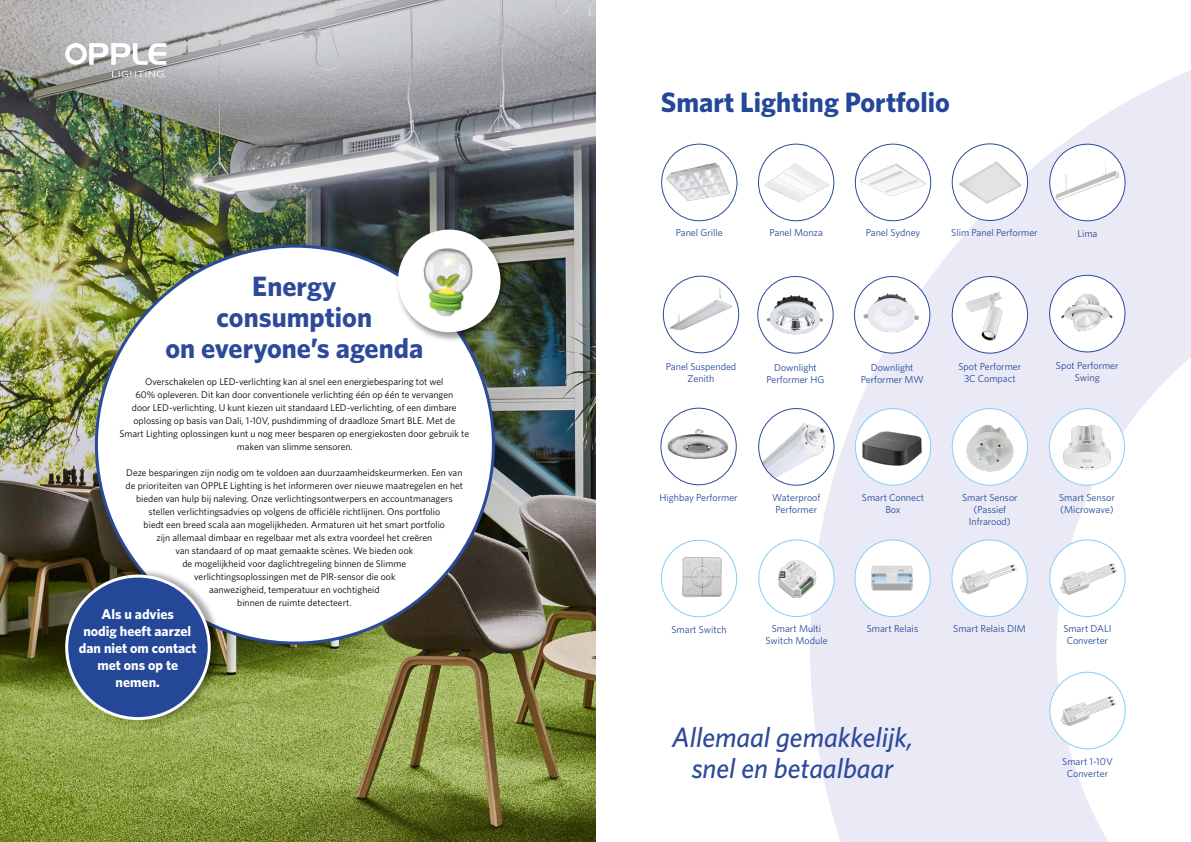
<style>
.page{position:relative;width:1191px;height:842px;background:#fff}
.page>*{position:absolute;margin:0;border:0;box-sizing:border-box;transform-origin:0 0}
.t1{font:700 28.1px "Whitney";color:#244798}
.t2{font:italic 500 28px/31px "Whitney";color:#2d4a9a;text-align:center}
.t3{font:700 28px/31px "Whitney";color:#2d4a9a;text-align:center}
.t4{font:700 14px/16.8px "Whitney";color:#fff;text-align:center}
.t5{font:10px/12px "Whitney";color:#244798;text-align:center}
.t6{font:9.7px/13px "Whitney";color:#000;text-align:center}
</style>
<div class="page">
<svg style="left:757px;top:70px;width:434px;height:772px;fill:#eaeaf7"></svg>
<img style="left:0;top:229px;width:595px;height:613px">
<img style="left:0;top:0;width:595px;height:229px">
<img style="left:1049px;top:278px;width:76px;height:71px">
<div style="left:1049px;top:275px;width:76px;height:77px;border:1px solid #2c4a9a;border-radius:50%"></div>
<div style="left:952px;top:276px;width:75px;height:77px;background:#fff;border-radius:50%"></div>
<img style="left:952px;top:287px;width:75px;height:65px">
<div style="left:951px;top:276px;width:77px;height:78px;border:1px solid #2c4a9a;border-radius:50%"></div>
<div style="left:855px;top:144px;width:75px;height:77px;background:#fff;border-radius:50%"></div>
<img style="left:855px;top:152px;width:75px;height:61px">
<div style="left:855px;top:144px;width:76px;height:77px;border:1px solid #2c4a9a;border-radius:50%"></div>
<img style="left:663px;top:284px;width:75px;height:61px">
<div style="left:663px;top:276px;width:76px;height:77px;border:1px solid #2c4a9a;border-radius:50%"></div>
<img style="left:661px;top:416px;width:75px;height:61px">
<div style="left:660px;top:408px;width:76px;height:77px;border:1px solid #2c4a9a;border-radius:50%"></div>
<div style="left:758px;top:409px;width:76px;height:76px;background:#fff;border-radius:50%"></div>
<img style="left:758px;top:416px;width:76px;height:61px">
<div style="left:758px;top:408px;width:76px;height:78px;border:1px solid #2c4a9a;border-radius:50%"></div>
<div style="left:855px;top:409px;width:75px;height:76px;background:#fff;border-radius:50%"></div>
<img style="left:860px;top:431px;width:62px;height:37px">
<div style="left:855px;top:408px;width:76px;height:78px;border:1px solid #83d0f5;border-radius:50%"></div>
<svg style="left:758px;top:144px;width:76px;height:77px"></svg>
<img style="left:758px;top:150px;width:76px;height:64px">
<div style="left:758px;top:144px;width:76px;height:77px;border:1px solid #2c4a9a;border-radius:50%"></div>
<div style="left:1049px;top:144px;width:76px;height:77px;background:#fff;border-radius:50%"></div>
<img style="left:1053px;top:155px;width:69px;height:55px">
<div style="left:1049px;top:144px;width:76px;height:77px;border:1px solid #2c4a9a;border-radius:50%"></div>
<svg style="left:854px;top:276px;width:76px;height:77px"></svg>
<img style="left:854px;top:282px;width:76px;height:65px">
<div style="left:854px;top:276px;width:76px;height:78px;border:1px solid #2c4a9a;border-radius:50%"></div>
<svg style="left:661px;top:144px;width:76px;height:77px"></svg>
<img style="left:661px;top:152px;width:75px;height:61px">
<div style="left:661px;top:144px;width:76px;height:77px;border:1px solid #2c4a9a;border-radius:50%"></div>
<div style="left:952px;top:144px;width:75px;height:76px;background:#fff;border-radius:50%"></div>
<img style="left:952px;top:152px;width:75px;height:60px">
<div style="left:951px;top:143px;width:77px;height:78px;border:1px solid #2c4a9a;border-radius:50%"></div>
<div style="left:758px;top:276px;width:75px;height:77px;background:#fff;border-radius:50%"></div>
<img style="left:759px;top:289px;width:74px;height:51px">
<div style="left:757px;top:276px;width:76px;height:78px;border:1px solid #2c4a9a;border-radius:50%"></div>
<div style="left:855px;top:540px;width:75px;height:76px;background:#fff;border-radius:50%"></div>
<img style="left:855px;top:553px;width:75px;height:52px">
<div style="left:854px;top:539px;width:76px;height:78px;border:1px solid #83d0f5;border-radius:50%"></div>
<div style="left:952px;top:409px;width:75px;height:76px;background:#fff;border-radius:50%"></div>
<img style="left:952px;top:418px;width:75px;height:67px">
<div style="left:951px;top:408px;width:77px;height:78px;border:1px solid #83d0f5;border-radius:50%"></div>
<div style="left:952px;top:540px;width:75px;height:76px;background:#fff;border-radius:50%"></div>
<img style="left:952px;top:544px;width:75px;height:62px">
<div style="left:951px;top:539px;width:76px;height:78px;border:1px solid #83d0f5;border-radius:50%"></div>
<div style="left:1049px;top:409px;width:75px;height:76px;background:#fff;border-radius:50%"></div>
<img style="left:1049px;top:424px;width:75px;height:46px">
<div style="left:1048px;top:408px;width:77px;height:78px;border:1px solid #83d0f5;border-radius:50%"></div>
<div style="left:1049px;top:540px;width:76px;height:76px;background:#fff;border-radius:50%"></div>
<img style="left:1050px;top:544px;width:75px;height:62px">
<div style="left:1049px;top:539px;width:76px;height:78px;border:1px solid #83d0f5;border-radius:50%"></div>
<img style="left:661px;top:546px;width:75px;height:61px">
<div style="left:661px;top:540px;width:76px;height:77px;border:1px solid #83d0f5;border-radius:50%"></div>
<div style="left:1049px;top:672px;width:76px;height:77px;background:#fff;border-radius:50%"></div>
<img style="left:1051px;top:677px;width:74px;height:60px">
<div style="left:1049px;top:672px;width:76px;height:77px;border:1px solid #83d0f5;border-radius:50%"></div>
<div style="left:759px;top:540px;width:75px;height:76px;background:#fff;border-radius:50%"></div>
<img style="left:760px;top:549px;width:71px;height:56px">
<div style="left:758px;top:539px;width:76px;height:78px;border:1px solid #83d0f5;border-radius:50%"></div>
<div style="left:96px;top:246px;width:397px;height:397px;background:#fff;border-radius:50%"></div>
<div style="left:65px;top:568px;width:157px;height:156px;background:#000;opacity:.34"></div>
<div style="left:67px;top:576px;width:142px;height:143px;background:#244798;border-radius:50%"></div>
<div style="left:65px;top:575px;width:146px;height:145px;border:3px solid #fff;border-radius:50%"></div>
<svg style="left:64px;top:42px;width:102px;height:35px"></svg>
<div style="left:395px;top:229px;width:114px;height:113px;background:#000;opacity:.39"></div>
<div style="left:398px;top:230px;width:102px;height:102px;background:#fff;border-radius:50%"></div>
<img style="left:406px;top:242px;width:83px;height:83px">
<h2 class="t3" style="left:165px;top:270px;width:259px">Energy<br>consumption<br>on everyone’s agenda</h2>
<p class="t6" style="left:119px;top:375px;width:351px">Overschakelen op LED-verlichting kan al snel een energiebesparing tot wel<br>60% opleveren. Dit kan door conventionele verlichting één op één te vervangen<br>door LED-verlichting. U kunt kiezen uit standaard LED-verlichting, of een dimbare oplossing op basis van Dali, 1-10V, pushdimming of draadloze Smart BLE. Met de<br>Smart Lighting oplossingen kunt u nog meer besparen op energiekosten door gebruik te maken van slimme sensoren.</p>
<p class="t6" style="left:126px;top:466px;width:339px">Deze besparingen zijn nodig om te voldoen aan duurzaamheidskeurmerken. Een van de prioriteiten van OPPLE Lighting is het informeren over nieuwe maatregelen en het bieden van hulp bij naleving. Onze verlichtingsontwerpers en accountmanagers stellen verlichtingsadvies op volgens de officiële richtlijnen. Ons portfolio<br>biedt een breed scala aan mogelijkheden. Armaturen uit het smart portfolio<br>zijn allemaal dimbaar en regelbaar met als extra voordeel het creëren<br>van standaard of op maat gemaakte scènes. We bieden ook<br>de mogelijkheid voor daglichtregeling binnen de Slimme<br>verlichtingsoplossingen met de PIR-sensor die ook<br>aanwezigheid, temperatuur en vochtigheid<br>binnen de ruimte detecteert.</p>
<h3 class="t4" style="left:79px;top:606px;width:119px">Als u advies<br>nodig heeft aarzel dan niet om contact met ons op te nemen.</h3>
<h1 class="t1" style="left:661px;top:83px;width:291px">Smart Lighting Portfolio</h1>
<p class="t5" style="left:676px;top:227px;width:48px">Panel Grille</p>
<p class="t5" style="left:951px;top:227px;width:88px">Slim Panel Performer</p>
<p class="t5" style="left:769px;top:227px;width:55px">Panel Monza</p>
<p class="t5" style="left:1077px;top:227px;width:22px">Lima</p>
<p class="t5" style="left:865px;top:227px;width:56px">Panel Sydney</p>
<p class="t5" style="left:666px;top:360px;width:72px">Panel Suspended<br>Zenith</p>
<p class="t5" style="left:766px;top:361px;width:59px">Downlight<br>Performer HG</p>
<p class="t5" style="left:860px;top:361px;width:64px">Downlight<br>Performer MW</p>
<p class="t5" style="left:958px;top:361px;width:64px">Spot Performer<br>3C Compact</p>
<p class="t5" style="left:1056px;top:359px;width:64px">Spot Performer<br>Swing</p>
<p class="t5" style="left:659px;top:492px;width:80px">Highbay Performer</p>
<p class="t5" style="left:772px;top:491px;width:50px">Waterproof<br>Performer</p>
<p class="t5" style="left:862px;top:491px;width:64px">Smart Connect<br>Box</p>
<p class="t5" style="left:962px;top:491px;width:57px">Smart Sensor (Passief<br>Infrarood)</p>
<p class="t5" style="left:1059px;top:491px;width:57px;text-align:left">Smart Sensor (Microwave)</p>
<p class="t5" style="left:671px;top:623px;width:57px">Smart Switch</p>
<p class="t5" style="left:765px;top:623px;width:64px">Smart Multi<br>Switch Module</p>
<p class="t5" style="left:866px;top:623px;width:53px">Smart Relais</p>
<p class="t5" style="left:953px;top:623px;width:74px">Smart Relais DIM</p>
<p class="t5" style="left:1063px;top:623px;width:50px">Smart DALI<br>Converter</p>
<h2 class="t2" style="left:672px;top:721px;width:243px">Allemaal gemakkelijk, snel en betaalbaar</h2>
<p class="t5" style="left:1062px;top:755px;width:52px">Smart 1-10V<br>Converter</p>
</div>
